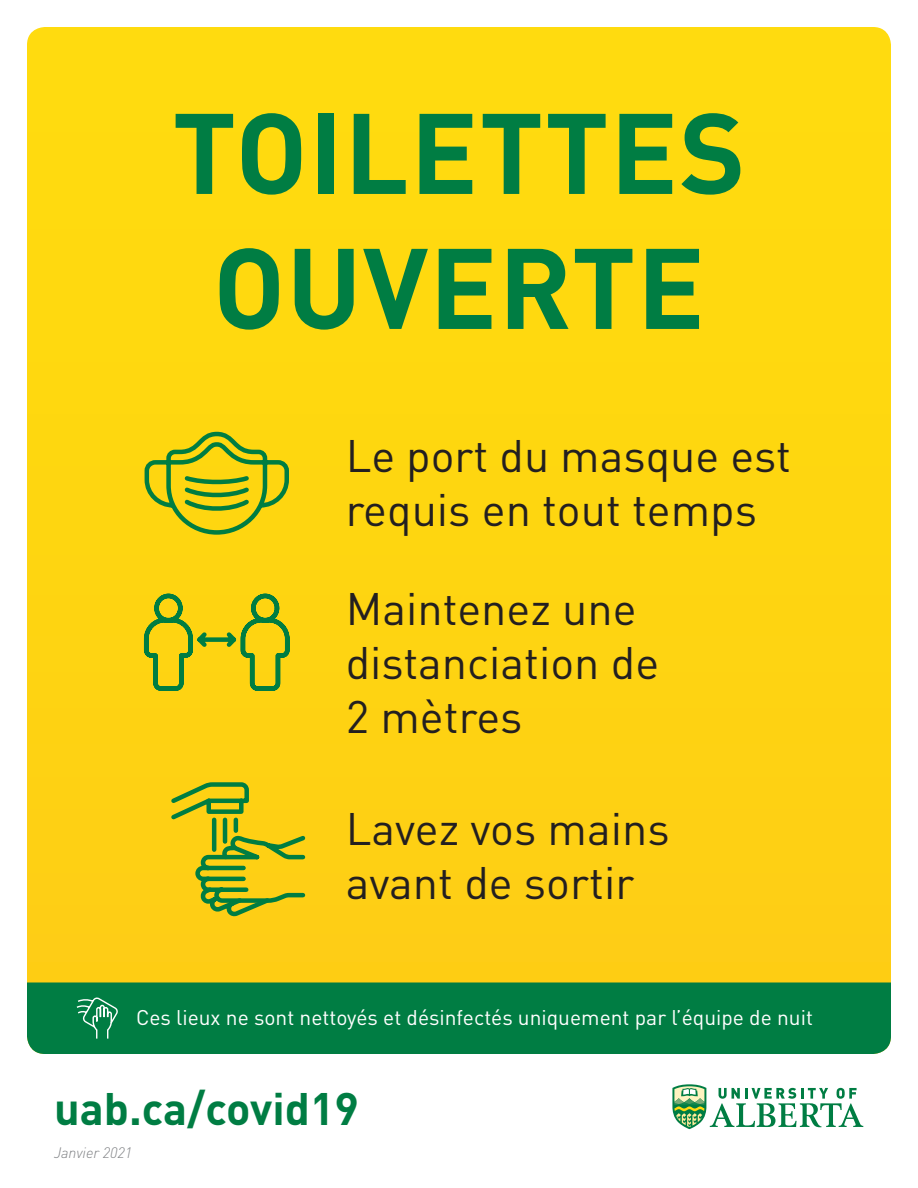
<style>
.page{position:relative;width:918px;height:1188px;background:#fff}
.page>*{position:absolute;margin:0;border:0;box-sizing:border-box;transform-origin:0 0}
.t1{font:700 112.5px/135px "DIN Pro";letter-spacing:.01em;color:#007d43;text-align:center}
.t2{font:45px/54px "DIN Pro";color:#231f20}
.t3{font:700 45px "DIN Pro";color:#007d43}
.t4{font:21px "DIN Pro";color:#fff}
.t5{font:italic 300 15px "DIN Pro";color:#808285}
</style>
<div class="page">
<div style="left:27px;top:27px;width:864px;height:955px;background:#fed610"></div>
<div style="left:27px;top:982px;width:864px;height:72px;background:#007d43"></div>
<svg style="left:672px;top:1084px;width:191px;height:45px"></svg>
<svg style="left:168px;top:780px;width:141px;height:140px;background:#cdbf1c"></svg>
<svg style="left:75px;top:996px;width:44px;height:44px;background:#2a9262"></svg>
<svg style="left:142px;top:430px;width:149px;height:107px;background:#c7c31a"></svg>
<svg style="left:142px;top:591px;width:150px;height:102px;background:#cec31a"></svg>
<p class="t1" style="left:172px;top:72px;width:575px">TOILETTES<br>OUVERTE</p>
<p class="t2" style="left:346px;top:424px;width:447px">Le port du masque est requis en tout temps</p>
<p class="t2" style="left:346px;top:577px;width:315px">Maintenez une distanciation de<br>2 mètres</p>
<p class="t2" style="left:346px;top:798px;width:326px">Lavez vos mains avant de sortir</p>
<p class="t4" style="left:136px;top:1001px;width:678px">Ces lieux ne sont nettoyés et désinfectés uniquement par l’équipe de nuit</p>
<p class="t3" style="left:54px;top:1071px;width:306px">uab.ca/covid19</p>
<p class="t5" style="left:54px;top:1141px;width:80px">Janvier 2021</p>
</div>
